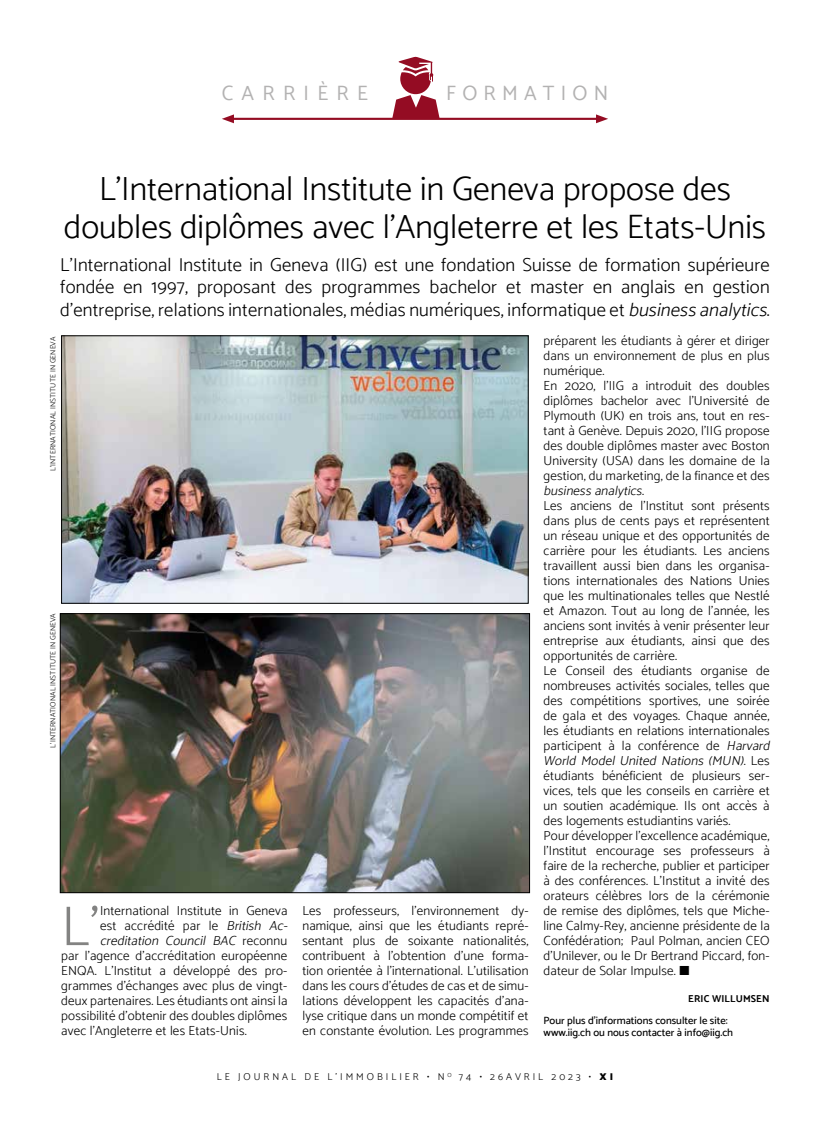
<style>
.page{position:relative;width:830px;height:1134px;background:#fff}
.page>*{position:absolute;margin:0;border:0;box-sizing:border-box;transform-origin:0 0}
.t1{font:300 56.38px "Catamaran";color:#838382}
.t2{font:300 33.75px/37.5px "Catamaran";color:#000;text-align:center}
.t3{font:20.75px "Catamaran";letter-spacing:.3em;color:#b3b2b2}
.t4{font:20.75px "Catamaran";letter-spacing:.4em;color:#b3b2b2}
.t5{font:300 18.75px/22.5px "Catamaran";letter-spacing:.01em;color:#000}
.t6{font:300 13.12px/15px "Catamaran";letter-spacing:.015em;color:#000;text-align:justify}
.t7{font:italic 300 13.12px "Catamaran";color:#000}
.t8{font:500 10.62px/11.9px "Catamaran";color:#000}
.t9{font:300 10px "Catamaran";letter-spacing:.3em;color:#000}
.t10{font:700 10px "Catamaran";letter-spacing:.015em;color:#000}
.t11{font:300 7.5px "Catamaran";letter-spacing:.01em;color:#000}
.s1{font-style:italic}
.s2{font-style:normal}
.s3{font-weight:900}
</style>
<div class="page">
<img style="left:62px;top:615px;width:465px;height:276px">
<div style="left:60px;top:613px;width:469px;height:280px;border:1px solid #000"></div>
<svg style="left:392px;top:57px;width:47px;height:61px"></svg>
<hr style="left:230px;top:118px;width:369px;height:2px;background:#940c23">
<svg style="left:222px;top:114px;width:12px;height:9px"></svg>
<svg style="left:595px;top:114px;width:13px;height:9px"></svg>
<img style="left:63px;top:337px;width:463px;height:265px">
<div style="left:61px;top:335px;width:467px;height:269px;border:1px solid #000"></div>
<h3 class="t4" style="left:222px;top:81px;width:147px">CARRIÈRE</h3>
<h3 class="t3" style="left:446px;top:81px;width:163px">FORMATION</h3>
<h2 class="t2" style="left:64px;top:170px;width:703px">L’International Institute in Geneva propose des doubles diplômes avec l’Angleterre et les Etats-Unis</h2>
<p class="t5" style="left:60px;top:253px;width:713px">L’International Institute in Geneva (IIG) est une fondation Suisse de formation supérieure fondée en 1997, proposant des programmes bachelor et master en anglais en gestion d’entreprise, relations internationales, médias numériques, informatique et <span class="s1">businessanalytics</span>.</p>
<p class="t11" style="left:48px;top:471px;width:136px;rotate:-90deg">L’INTERNATIONAL INSTITUTE IN GENEVA</p>
<p class="t11" style="left:48px;top:747px;width:136px;rotate:-90deg">L’INTERNATIONAL INSTITUTE IN GENEVA</p>
<h1 class="t1" style="left:61px;top:893px;width:39px">L’</h1>
<p class="t6" style="left:100px;top:903px;width:189px">International Institute in Geneva</p>
<p class="t6" style="left:100px;top:918px;width:193px">est accrédité par le <span class="s1">British Ac-</span></p>
<p class="t7" style="left:100px;top:933px;width:189px">creditation Council BAC <span class="s2">r e c o n n u</span></p>
<p class="t6" style="left:61px;top:948px;width:227px">par l’agence d’accréditation européenne</p>
<p class="t6" style="left:61px;top:963px;width:227px">ENQA. L’Institut a développé des pro-</p>
<p class="t6" style="left:61px;top:978px;width:227px">grammes d’échanges avec plus de vingt-</p>
<p class="t6" style="left:61px;top:993px;width:227px">deux partenaires. Les étudiants ont ainsi la</p>
<p class="t6" style="left:61px;top:1008px;width:227px">possibilité d’obtenir des doubles diplômes</p>
<p class="t6" style="left:61px;top:1023px;width:187px">avec l’Angleterre et les Etats-Unis.</p>
<p class="t6" style="left:302px;top:903px;width:227px">Les professeurs, l’environnement dy&shy;namique, ainsi que les étudiants repré&shy;sentant plus de soixante nationalités, contribuent à l’obtention d’une forma&shy;tion orientée à l’international. L’utilisation dans les cours d’études de cas et de simu&shy;lations développent les capacités d’ana&shy;lyse critique dans un monde compétitif et en constante évolution. Les programmes</p>
<p class="t6" style="left:543px;top:333px;width:231px;text-align:left">préparent les étudiants à gérer et diriger dans un environnement de plus en plus numérique.<br>En 2020, l’IIG a introduit des doubles diplômes bachelor avec l’Université de Plymouth (UK) en trois ans, tout en res&shy;tant à Genève. Depuis 2020, l’IIG propose des double diplômes master avec Boston University (USA) dans les domaine de la gestion, du marketing, de la finance et des <span class="s1">businessanalytics</span>.<br>Les anciens de l’Institut sont présents dans plus de cents pays et représentent un réseau unique et des opportunités de carrière pour les étudiants. Les anciens travaillent aussi bien dans les organisa&shy;tions internationales des Nations Unies que les multinationales telles que Nestlé et Amazon. Tout au long de l’année, les anciens sont invités à venir présenter leur entreprise aux étudiants, ainsi que des opportunités de carrière.<br>Le Conseil des étudiants organise de nombreuses activités sociales, telles que des compétitions sportives, une soirée de gala et des voyages. Chaque année, les étudiants en relations internationales participent à la conférence de <span class="s1">Harvard World Model United Nations (MUN)</span>. L e s étudiants bénéficient de plusieurs ser&shy;vices, tels que les conseils en carrière et un soutien académique. Ils ont accès à des logements estudiantins variés.<br>Pour développer l’excellence académique, l’Institut encourage ses professeurs à faire de la recherche, publier et participer à des conférences. L’Institut a invité des orateurs célèbres lors de la cérémonie de remise des diplômes, tels que Miche&shy;line Calmy-Rey, ancienne présidente de la Confédération; Paul Polman, ancien CEO d’Unilever, ou le Dr Bertrand Piccard, fon&shy;dateur de Solar Impulse. ■</p>
<p class="t10" style="left:688px;top:993px;width:83px">ERIC WILLUMSEN</p>
<p class="t8" style="left:543px;top:1014px;width:191px">Pour plus d’informations consulter le site: www.iig.ch ou nous contacter à info@iig.ch</p>
<p class="t9" style="left:217px;top:1071px;width:397px">LE JOURNAL DE L’IMMOBILIER • N <sup>O</sup> 74 • 26AVRIL 2023 • <span class="s3">XI</span></p>
</div>
